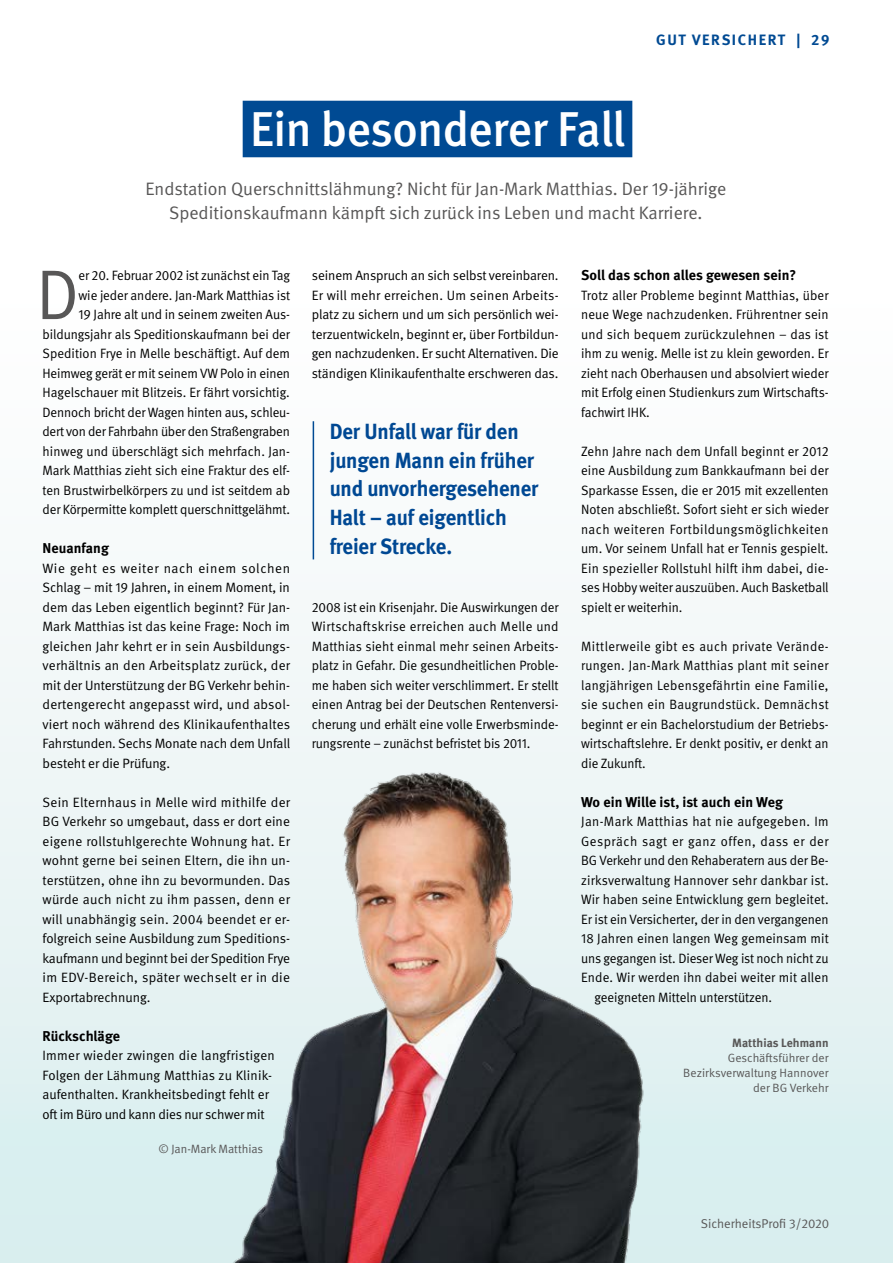
<style>
.page{position:relative;width:893px;height:1263px;background:#fff}
.page>*{position:absolute;margin:0;border:0;box-sizing:border-box;transform-origin:0 0}
.t1{font:70.35px "DGUV Meta";color:#585757}
.t2{font:500 48.9px "DGUV Meta";letter-spacing:-.01em;color:#fff}
.t3{font:700 21.9px/28.7px "DGUV Meta";letter-spacing:-.005em;color:#004893;scale:.95 1}
.t4{font:18px/24px "DGUV Meta";color:#585757;text-align:center}
.t5{font:700 15px "DGUV Meta";letter-spacing:.11em;color:#004a93}
.t6{font:700 14.25px "DGUV Meta";color:#000}
.t7{font:13.5px/19.5px "DGUV Meta";letter-spacing:-.005em;color:#000;text-align:justify}
.t8{font:13.5px/19.5px "DGUV Meta";letter-spacing:-.005em;color:#000;text-align:justify;scale:.96 1}
.t9{font:13.5px "DGUV Meta";letter-spacing:.015em;color:#000}
.t10{font:13.5px "DGUV Meta";letter-spacing:.03em;color:#000}
.t11{font:13.5px "DGUV Meta";letter-spacing:.04em;color:#000}
.t12{font:12.75px "DGUV Meta";color:#585757}
.t13{font:12px/15px "DGUV Meta";letter-spacing:.005em;color:#585757;text-align:right}
.t14{font:700 12px "DGUV Meta";letter-spacing:.005em;color:#585757}
</style>
<div class="page">
<div style="left:0;top:300px;width:893px;height:963px;background:#f7fafa"></div>
<img style="left:0;top:771px;width:888px;height:492px">
<div style="left:243px;top:101px;width:389px;height:56px;background:#004a93"></div>
<hr style="left:313px;top:421px;width:1px;height:138px;background:#004a93">
<h2 class="t2" style="left:250px;top:101px;width:377px">Ein besonderer Fall</h2>
<p class="t5" style="left:656px;top:31px;width:175px">GUT VERSICHERT | 29</p>
<h3 class="t4" style="left:145px;top:178px;width:582px">Endstation Querschnittslähmung? Nicht für Jan-Mark Matthias. Der 19-jährige<br>Speditionskaufmann kämpft sich zurück ins Leben und macht Karriere.</h3>
<p class="t7" style="left:43px;top:266px;width:249px;text-align:right">er 20. Februar 2002 ist zunächst ein Tag<br>wie jeder andere. Jan-Mark Matthias ist<br>19 Jahre alt und in seinem zweiten Aus&shy;bildungsjahr als Speditionskaufmann bei der Spedition Frye in Melle beschäftigt. Auf dem Heimweg gerät er mit seinem VW Polo in einen Hagelschauer mit Blitzeis. Er fährt vorsichtig.<br>Dennoch bricht der Wagen hinten aus, schleu&shy;dert von der Fahrbahn über den Straßengraben hinweg und überschlägt sich mehrfach. Jan-Mark Matthias zieht sich eine Fraktur des elf&shy;ten Brustwirbelkörpers zu und ist seitdem ab der Körpermitte komplett querschnittgelähmt.</p>
<p class="t6" style="left:43px;top:540px;width:68px">Neuanfang</p>
<p class="t7" style="left:43px;top:558px;width:249px">Wie geht es weiter nach einem solchen Schlag – mit 19 Jahren, in einem Moment, in dem das Leben eigentlich beginnt? Für Jan-Mark Matthias ist das keine Frage: Noch im gleichen Jahr kehrt er in sein Ausbildungs&shy;verhältnis an den Arbeitsplatz zurück, der mit der Unterstützung der BG Verkehr behin&shy;dertengerecht angepasst wird, und absol&shy;viert noch während des Klinikaufenthaltes Fahrstunden. Sechs Monate nach dem Unfall besteht er die Prüfung.</p>
<p class="t7" style="left:43px;top:792px;width:249px">Sein Elternhaus in Melle wird mithilfe der BG Verkehr so umgebaut, dass er dort eine eigene rollstuhlgerechte Wohnung hat. Er wohnt gerne bei seinen Eltern, die ihn un&shy;terstützen, ohne ihn zu bevormunden. Das würde auch nicht zu ihm passen, denn er will unabhängig sein. 2004 beendet er er&shy;folgreich seine Ausbildung zum Speditions&shy;kaufmann und beginnt bei der Spedition Frye im EDV-Bereich, später wechselt er in die Exportabrechnung.</p>
<p class="t6" style="left:43px;top:1027px;width:79px">Rückschläge</p>
<p class="t7" style="left:43px;top:1046px;width:234px;text-align:left">Immer wieder zwingen die langfristigen Folgen der Lähmung Matthias zu Klinik&shy;aufenthalten. Krankheitsbedingt fehlt er oft im Büro und kann dies nur schwer mit</p>
<h1 class="t1" style="left:36px;top:254px;width:44px">D</h1>
<p class="t13" style="left:158px;top:1141px;width:106px">© Jan-Mark Matthias</p>
<p class="t7" style="left:312px;top:266px;width:248px">seinem Anspruch an sich selbst vereinbaren.<br>Er will mehr erreichen. Um seinen Arbeits&shy;platz zu sichern und um sich persönlich wei&shy;terzuentwickeln, beginnt er, über Fortbildun&shy;gen nachzudenken. Er sucht Alternativen. Die ständigen Klinikaufenthalte erschweren das.</p>
<h3 class="t3" style="left:330px;top:418px;width:221px">Der Unfall war für den jungen Mann ein früher und unvorhergesehener<br>Halt – auf eigentlich freier Strecke.</h3>
<p class="t7" style="left:312px;top:597px;width:248px">2008 ist ein Krisenjahr. Die Auswirkungen der Wirtschaftskrise erreichen auch Melle und Matthias sieht einmal mehr seinen Arbeits&shy;platz in Gefahr. Die gesundheitlichen Proble&shy;me haben sich weiter verschlimmert. Er stellt einen Antrag bei der Deutschen Rentenversi&shy;cherung und erhält eine volle Erwerbsminde&shy;rungsrente – zunächst befristet bis 2011.</p>
<p class="t6" style="left:581px;top:267px;width:217px">Soll das schon alles gewesen sein?</p>
<p class="t7" style="left:581px;top:285px;width:249px">Trotz aller Probleme beginnt Matthias, über neue Wege nachzudenken. Frührentner sein und sich bequem zurückzulehnen – das ist ihm zu wenig. Melle ist zu klein geworden. Er zieht nach Oberhausen und absolviert wieder mit Erfolg einen Studienkurs zum Wirtschafts&shy;fachwirt IHK.</p>
<p class="t7" style="left:581px;top:441px;width:249px">Zehn Jahre nach dem Unfall beginnt er 2012 eine Ausbildung zum Bankkaufmann bei der Sparkasse Essen, die er 2015 mit exzellenten Noten abschließt. Sofort sieht er sich wieder nach weiteren Fortbildungsmöglichkeiten um. Vor seinem Unfall hat er Tennis gespielt.<br>Ein spezieller Rollstuhl hilft ihm dabei, die&shy;ses Hobby weiter auszuüben. Auch Basketball spielt er weiterhin.</p>
<p class="t8" style="left:581px;top:636px;width:259px">Mittlerweile gibt es auch private Verände&shy;rungen. Jan-Mark Matthias plant mit seiner langjährigen Lebensgefährtin eine Familie, sie suchen ein Baugrundstück. Demnächst beginnt er ein Bachelorstudium der Betriebs&shy;wirtschaftslehre. Er denkt positiv, er denkt an die Zukunft.</p>
<p class="t6" style="left:581px;top:793px;width:203px">Wo ein Wille ist, ist auch ein Weg</p>
<p class="t10" style="left:581px;top:814px;width:249px">Jan-Mark Matthias hat nie aufgegeben. Im</p>
<p class="t11" style="left:581px;top:833px;width:249px">Gespräch sagt er ganz offen, dass er der</p>
<p class="t7" style="left:581px;top:851px;width:249px">BG Verkehr und den Rehaberatern aus der Be-</p>
<p class="t9" style="left:581px;top:872px;width:249px">zirksverwaltung Hannover sehr dankbar ist.</p>
<p class="t7" style="left:581px;top:890px;width:249px">Wir haben seine Entwicklung gern begleitet.</p>
<p class="t7" style="left:581px;top:909px;width:249px">Er ist ein Versicherter, der in den vergangenen</p>
<p class="t7" style="left:581px;top:929px;width:249px">18 Jahren einen langen Weg gemeinsam mit</p>
<p class="t7" style="left:581px;top:948px;width:249px">uns gegangen ist. Dieser Weg ist noch nicht zu</p>
<p class="t7" style="left:581px;top:968px;width:249px">Ende. Wir werden ihn dabei weiter mit allen</p>
<p class="t7" style="left:595px;top:987px;width:179px">geeigneten Mitteln unterstützen.</p>
<p class="t14" style="left:732px;top:1035px;width:98px">Matthias Lehmann</p>
<p class="t13" style="left:683px;top:1050px;width:147px">Geschäftsführer der<br>Bezirksverwaltung Hannover der BG Verkehr</p>
<p class="t12" style="left:701px;top:1216px;width:130px">SicherheitsProfi 3/2020</p>
</div>
